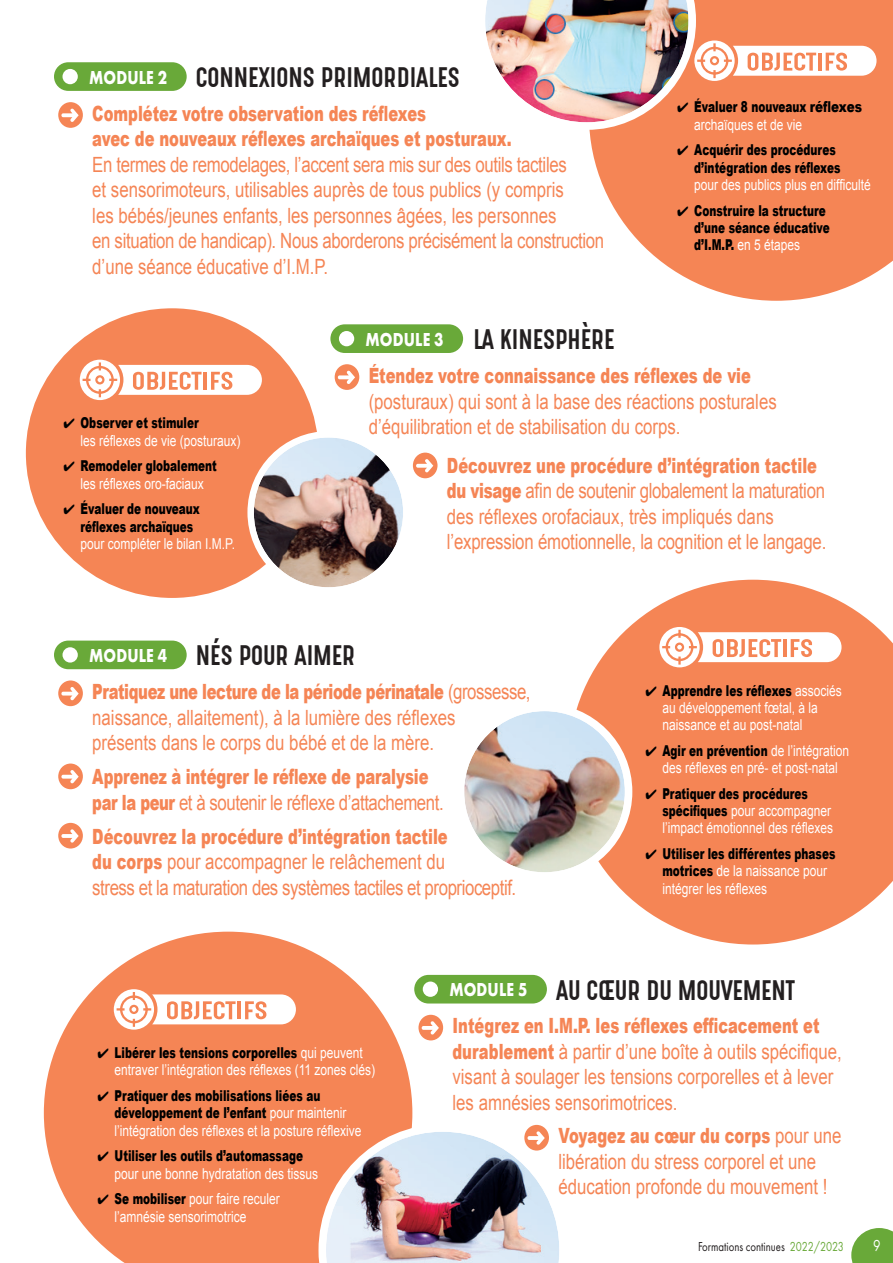
<style>
.page{position:relative;width:893px;height:1263px;background:#fff}
.page>*{position:absolute;margin:0;border:0;box-sizing:border-box;transform-origin:0 0}
.t1{font:24px "Gotcha Gothic";color:#231f20}
.t2{font:21px/25.5px "Arial";color:#f58555;scale:.8 1}
.t3{font:900 21px/25.5px "Arial";color:#f58555;scale:.7 1}
.t4{font:21px/25.5px "Arial";letter-spacing:-.025em;color:#f58555;scale:.8 1}
.t5{font:700 19.5px "Futura PT";letter-spacing:.01em;color:#fff;scale:.8 1}
.t6{font:16.5px "Futura PT";color:#fff;scale:.8 1}
.t7{font:15px/17.2px "Arial";color:#fff;scale:.8 1}
.t8{font:900 15px/17.2px "Arial";color:#000;scale:.7 1}
.t9{font:13.5px "Futura PT";color:#231f20;scale:.8 1}
.s1{font-weight:400;color:#fff}
.s2{color:#000}
.s3{font-weight:900;color:#000}
.s4{font-weight:900}
.s5{font-weight:400}
.s6{color:#69a939}
</style>
<div class="page">
<svg style="left:589px;top:0;width:304px;height:301px;fill:#f58555"></svg>
<svg style="left:576px;top:580px;width:317px;height:364px;fill:#f58555"></svg>
<svg style="left:44px;top:932px;width:368px;height:331px;fill:#f58555"></svg>
<div style="left:26px;top:308px;width:292px;height:290px;background:#f58555;border-radius:50%"></div>
<div style="left:58px;top:102px;width:25px;height:26px;background:#f58555;border-radius:50%"></div>
<svg style="left:61px;top:109px;width:18px;height:13px"></svg>
<div style="left:335px;top:364px;width:24px;height:26px;background:#f58555;border-radius:50%"></div>
<svg style="left:338px;top:371px;width:17px;height:13px"></svg>
<div style="left:58px;top:680px;width:25px;height:26px;background:#f58555;border-radius:50%"></div>
<svg style="left:61px;top:687px;width:18px;height:13px"></svg>
<div style="left:418px;top:1015px;width:25px;height:25px;background:#f58555;border-radius:50%"></div>
<svg style="left:422px;top:1021px;width:17px;height:13px"></svg>
<div style="left:413px;top:453px;width:24px;height:25px;background:#f58555;border-radius:50%"></div>
<svg style="left:416px;top:459px;width:17px;height:13px"></svg>
<div style="left:58px;top:763px;width:25px;height:26px;background:#f58555;border-radius:50%"></div>
<svg style="left:61px;top:770px;width:18px;height:13px"></svg>
<div style="left:58px;top:823px;width:25px;height:25px;background:#f58555;border-radius:50%"></div>
<svg style="left:61px;top:829px;width:18px;height:14px"></svg>
<div style="left:54px;top:62px;width:133px;height:29px;background:#69a939;border-radius:14px"></div>
<div style="left:330px;top:324px;width:133px;height:29px;background:#69a939;border-radius:14px"></div>
<div style="left:54px;top:641px;width:133px;height:28px;background:#69a939;border-radius:14px"></div>
<div style="left:414px;top:975px;width:133px;height:28px;background:#69a939;border-radius:14px"></div>
<div style="left:63px;top:69px;width:15px;height:15px;background:#fff;border-radius:50%"></div>
<div style="left:339px;top:331px;width:15px;height:15px;background:#fff;border-radius:50%"></div>
<div style="left:63px;top:647px;width:15px;height:15px;background:#fff;border-radius:50%"></div>
<div style="left:423px;top:981px;width:15px;height:16px;background:#fff;border-radius:50%"></div>
<div style="left:251px;top:434px;width:155px;height:156px;background:#fff;border-radius:50%"></div>
<img style="left:254px;top:437px;width:149px;height:150px;border-radius:75px">
<div style="left:247px;top:431px;width:162px;height:163px;border:6px solid #fff;border-radius:50%"></div>
<div style="left:460px;top:707px;width:169px;height:169px;background:#fff;border-radius:50%"></div>
<img style="left:464px;top:711px;width:161px;height:161px;border-radius:80px">
<div style="left:457px;top:704px;width:175px;height:176px;border:8px solid #fff;border-radius:50%"></div>
<img style="left:318px;top:1124px;width:241px;height:139px">
<svg style="left:851px;top:1228px;width:42px;height:35px"></svg>
<img style="left:485px;top:0;width:391px;height:130px">
<svg style="left:80px;top:360px;width:40px;height:40px"></svg>
<svg style="left:83px;top:362px;width:179px;height:35px"></svg>
<svg style="left:659px;top:627px;width:41px;height:40px"></svg>
<svg style="left:662px;top:630px;width:179px;height:35px"></svg>
<svg style="left:114px;top:989px;width:40px;height:41px"></svg>
<svg style="left:117px;top:992px;width:179px;height:35px"></svg>
<p class="t5" style="left:89px;top:64px;width:99px">MODULE 2</p>
<p class="t1" style="left:196px;top:59px;width:265px">CONNEXIONS PRIMORDIALES</p>
<p class="t3" style="left:92px;top:100px;width:600px">Complétez votre observation des réflexes<br>avec de nouveaux réflexes archaïques et posturaux.</p>
<p class="t2" style="left:92px;top:152px;width:641px">En termes de remodelages, l’accent sera mis sur des outils tactiles<br>et sensorimoteurs, utilisables auprès de tous publics (y compris<br>les bébés/jeunes enfants, les personnes âgées, les personnes<br>en situation de handicap). Nous aborderons précisément la construction d’une séance éducative d’I.M.P.</p>
<p class="t5" style="left:365px;top:326px;width:99px">MODULE 3</p>
<p class="t1" style="left:473px;top:321px;width:143px">LA KINESPHÈRE</p>
<p class="t8" style="left:694px;top:98px;width:241px;text-indent:-17px">✔ Évaluer 8 nouveaux réflexes <span class="s1">archaïques et de vie</span></p>
<p class="t8" style="left:694px;top:141px;width:210px;text-indent:-17px">✔ Acquérir des procédures d’intégration des réflexes</p>
<p class="t7" style="left:694px;top:176px;width:222px">pour des publics plus en difficulté</p>
<p class="t8" style="left:694px;top:201px;width:195px;text-indent:-17px">✔ Construire la structure d’une séance éducative d’I.M.P. <span class="s1">en 5 étapes</span></p>
<p class="t7" style="left:81px;top:415px;width:202px;text-indent:-17px"><span class="s2">✔</span> <span class="s3">Observer et stimuler<br></span>les réflexes de vie (posturaux)</p>
<p class="t7" style="left:64px;top:458px;width:193px;text-align:center"><span class="s2">✔</span> <span class="s3">Remodeler globalement </span>les réflexes oro-faciaux</p>
<p class="t8" style="left:81px;top:500px;width:172px;text-indent:-17px">✔ Évaluer de nouveaux réflexes archaïques</p>
<p class="t7" style="left:81px;top:535px;width:195px">pour compléter le bilan I.M.P.</p>
<p class="t3" style="left:369px;top:362px;width:548px">Étendez votre connaissance des réflexes de vie</p>
<p class="t2" style="left:369px;top:389px;width:512px">(posturaux) qui sont à la base des réactions posturales d’équilibration et de stabilisation du corps.</p>
<p class="t2" style="left:447px;top:453px;width:476px"><span class="s4">Découvrez une procédure d’intégration tactile du visage</span> afin de soutenir globalement la maturation des réflexes orofaciaux, très impliqués dans l’expression émotionnelle, la cognition et le langage.</p>
<p class="t5" style="left:89px;top:643px;width:99px">MODULE 4</p>
<p class="t1" style="left:196px;top:637px;width:161px">NÉS POUR AIMER</p>
<p class="t2" style="left:92px;top:679px;width:549px"><span class="s4">Pratiquez une lecture de la période périnatale</span> (grossesse, naissance, allaitement), à la lumière des réflexes<br>présents dans le corps du bébé et de la mère.</p>
<p class="t3" style="left:92px;top:763px;width:503px">Apprenez à intégrer le réflexe de paralysie par la peur <span class="s5">et à soutenir le réflexe d’attachement.</span></p>
<p class="t4" style="left:92px;top:824px;width:531px"><span class="s4">Découvrez la procédure d’intégration tactile<br>du corps</span> pour accompagner le relâchement du<br>stress et la maturation des systèmes tactiles et proprioceptif.</p>
<p class="t7" style="left:662px;top:682px;width:226px;text-indent:-17px"><span class="s2">✔</span> <span class="s3">Apprendre les réflexes</span> associés au développement fœtal, à la naissance et au post-natal</p>
<p class="t7" style="left:645px;top:742px;width:256px;text-align:center"><span class="s2">✔</span> <span class="s3">Agir en prévention</span> de l’intégration des réflexes en pré- et post-natal</p>
<p class="t7" style="left:662px;top:785px;width:215px;text-indent:-17px"><span class="s2">✔</span> <span class="s3">Pratiquer des procédures spécifiques</span> pour accompagner l’impact émotionnel des réflexes</p>
<p class="t8" style="left:662px;top:845px;width:249px;text-indent:-17px">✔ Utiliser les différentes phases motrices <span class="s1">de la naissance pour intégrer les réflexes</span></p>
<p class="t5" style="left:449px;top:977px;width:99px">MODULE 5</p>
<p class="t1" style="left:556px;top:971px;width:240px">AU CŒUR DU MOUVEMENT</p>
<p class="t7" style="left:115px;top:1044px;width:327px;text-indent:-17px"><span class="s2">✔</span> <span class="s3">Libérer les tensions corporelles</span> qui peuvent entraver l’intégration des réflexes (11 zones clés)</p>
<p class="t7" style="left:115px;top:1087px;width:310px;text-indent:-17px"><span class="s2">✔</span> <span class="s3">Pratiquer des mobilisations liées au développement de l’enfant</span> pour maintenir l’intégration des réflexes et la posture réflexive</p>
<p class="t7" style="left:115px;top:1147px;width:256px;text-indent:-17px"><span class="s2">✔</span> <span class="s3">Utiliser les outils d’automassage </span>pour une bonne hydratation des tissus</p>
<p class="t7" style="left:115px;top:1190px;width:208px;text-indent:-17px"><span class="s2">✔</span> <span class="s3">Se mobiliser</span> pour faire reculer l’amnésie sensorimotrice</p>
<p class="t2" style="left:452px;top:1013px;width:488px"><span class="s4">Intégrez en I.M.P. les réflexes efficacement et durablement</span> à partir d’une boîte à outils spécifique, visant à soulager les tensions corporelles et à lever les amnésies sensorimotrices.</p>
<p class="t2" style="left:558px;top:1123px;width:355px"><span class="s4">Voyagez au cœur du corps</span> pour une libération du stress corporel et une éducation profonde du mouvement !</p>
<p class="t9" style="left:698px;top:1238px;width:184px">Formations continues <span class="s6">2022/2023</span></p>
<p class="t6" style="left:873px;top:1236px;width:11px">9</p>
</div>
